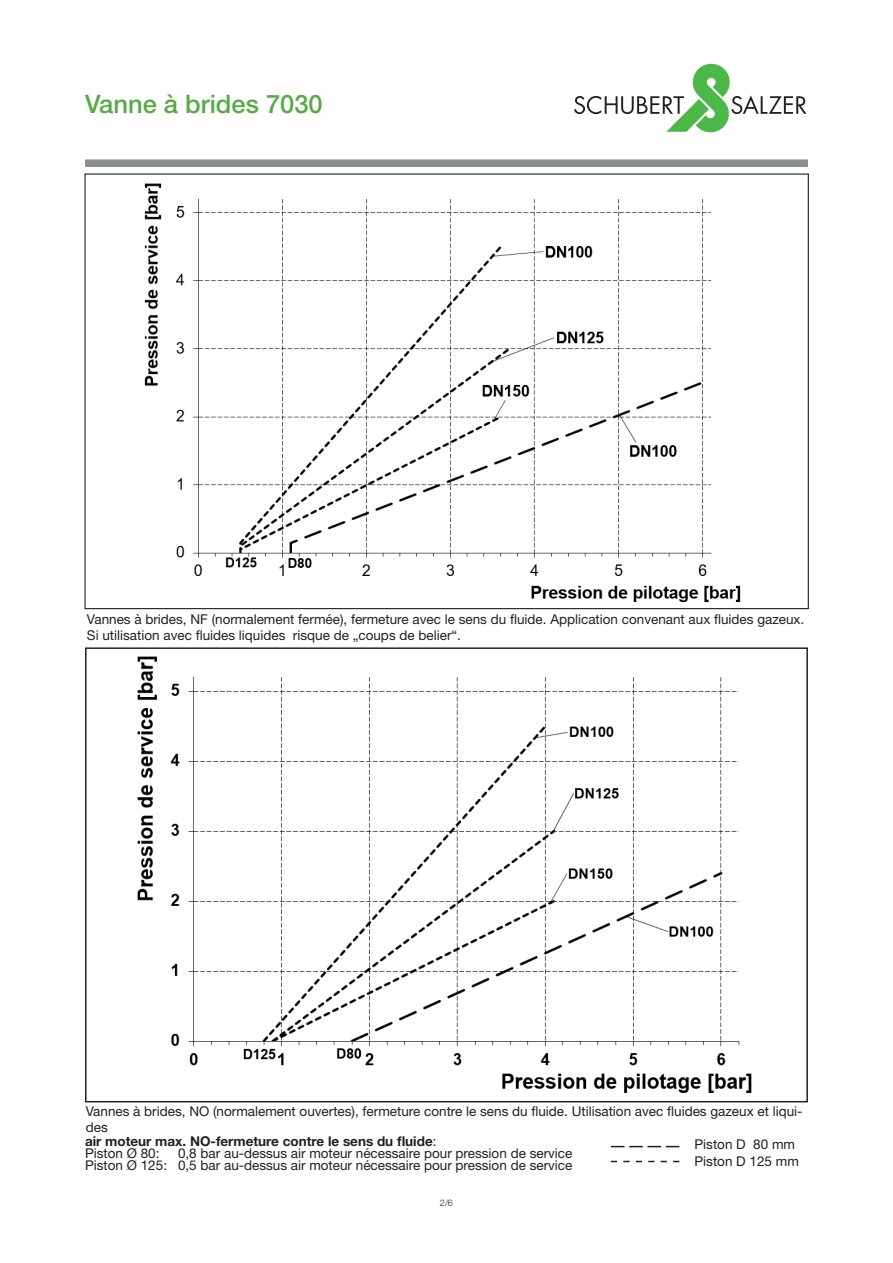
<style>
.page{position:relative;width:893px;height:1263px;background:#fff}
.page>*{position:absolute;margin:0;border:0;box-sizing:border-box;transform-origin:0 0}
.t1{font:500 25.5px "Helvetica Neue LT Std";color:#58aa48}
.Text{font:13.5px/16.5px "Helvetica Neue LT Std";color:#231f20}
.Text-2{font:700 13.5px "Helvetica Neue LT Std";color:#231f20}
.t2{font:300 9px "Helvetica Neue LT Std";color:#231f20}
.s1{font-weight:400}
</style>
<div class="page">
<div style="left:85px;top:159px;width:723px;height:8px;background:#898e90;border:2px solid #898e90"></div>
<svg style="left:574px;top:64px;width:232px;height:68px"></svg>
<div style="left:85px;top:647px;width:723px;height:455px;border:2px solid #231f20"></div>
<svg style="left:611px;top:1146px;width:68px;height:1px"></svg>
<svg style="left:611px;top:1161px;width:68px;height:1px"></svg>
<img style="left:144px;top:183px;width:597px;height:420px">
<img style="left:137px;top:656px;width:615px;height:437px">
<p class="t1" style="left:85px;top:89px;width:239px">Vanne à brides 7030</p>
<p class="Text" style="left:87px;top:610px;width:719px">Vannes à brides, NF (normalement fermée), fermeture avec le sens du fluide. Application convenant aux fluides gazeux.</p>
<p class="Text" style="left:87px;top:627px;width:376px">Si utilisation avec fluides liquides risque de „coups de belier“.</p>
<p class="Text" style="left:86px;top:1102px;width:718px">Vannes à brides, NO (normalement ouvertes), fermeture contre le sens du fluide. Utilisation avec fluides gazeux et liqui&shy;des</p>
<p class="Text-2" style="left:85px;top:1133px;width:353px">air moteur max. NO-fermeture contre le sens du fluide<span class="s1">:</span></p>
<p class="Text" style="left:85px;top:1144px;width:76px">Piston Ø 80:</p>
<p class="Text" style="left:178px;top:1144px;width:396px">0,8 bar au-dessus air moteur nécessaire pour pression de service</p>
<p class="Text" style="left:85px;top:1156px;width:489px">Piston Ø 125: 0,5 bar au-dessus air moteur nécessaire pour pression de service</p>
<p class="t2" style="left:440px;top:1197px;width:15px">2/6</p>
<p class="Text" style="left:694px;top:1136px;width:102px">Piston D 80 mm</p>
<p class="Text" style="left:694px;top:1153px;width:106px">Piston D 125 mm</p>
</div>
